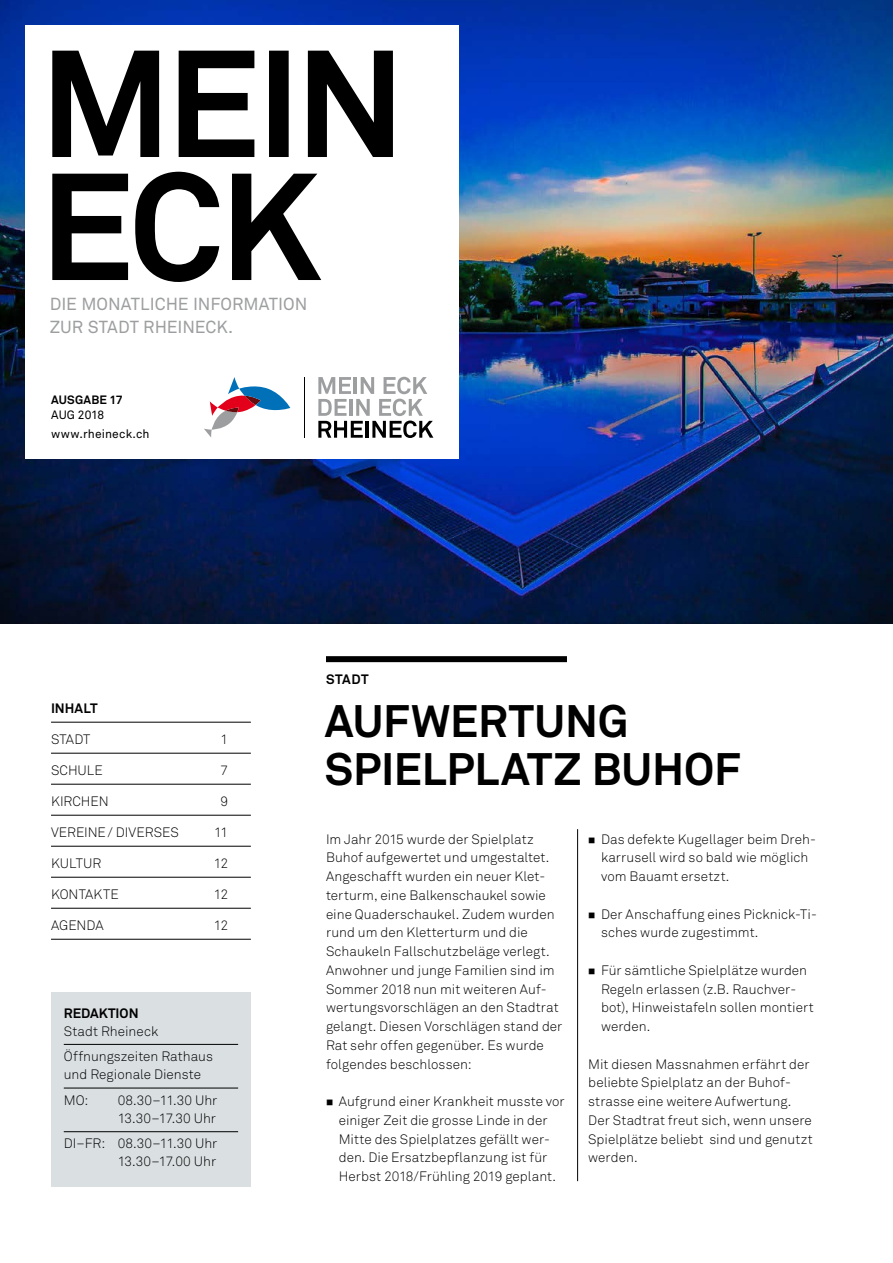
<style>
.page{position:relative;width:893px;height:1263px;background:#fff}
.page>*{position:absolute;margin:0;border:0;box-sizing:border-box;transform-origin:0 0}
.t1{font:700 45px/48px "Akkurat Pro";letter-spacing:-.005em;color:#000}
.t2{font:17.25px/22.5px "Akkurat Pro";color:#9c9e9f}
.t3{font:300 13.5px/18.8px "Akkurat Pro";letter-spacing:.005em;color:#000}
.t4{font:700 13.5px "Akkurat Pro";color:#000}
.t5{font:12px/19.2px "Akkurat Pro";letter-spacing:.015em;color:#000}
.t6{font:700 12px "Akkurat Pro";letter-spacing:.015em;color:#000}
</style>
<div class="page">
<img style="left:0;top:0;width:893px;height:624px">
<div style="left:51px;top:992px;width:200px;height:194px;background:#dadfe2"></div>
<hr style="left:64px;top:1044px;width:174px;height:1px;background:#000">
<hr style="left:64px;top:1088px;width:174px;height:1px;background:#000">
<hr style="left:64px;top:1131px;width:174px;height:1px;background:#000">
<div style="left:26px;top:26px;width:433px;height:433px;background:#fff"></div>
<svg style="left:52px;top:51px;width:341px;height:231px"></svg>
<hr style="left:304px;top:377px;width:1px;height:61px;background:#000">
<svg style="left:204px;top:377px;width:86px;height:60px"></svg>
<svg style="left:318px;top:377px;width:115px;height:61px"></svg>
<hr style="left:51px;top:722px;width:200px;height:1px;background:#000">
<hr style="left:51px;top:753px;width:200px;height:1px;background:#000">
<hr style="left:51px;top:784px;width:200px;height:1px;background:#000">
<hr style="left:51px;top:815px;width:200px;height:1px;background:#000">
<hr style="left:51px;top:846px;width:200px;height:1px;background:#000">
<hr style="left:51px;top:877px;width:200px;height:1px;background:#000">
<hr style="left:51px;top:908px;width:200px;height:1px;background:#000">
<hr style="left:51px;top:939px;width:200px;height:1px;background:#000">
<div style="left:326px;top:656px;width:241px;height:6px;background:#000"></div>
<hr style="left:577px;top:829px;width:1px;height:352px;background:#000">
<p class="t2" style="left:50px;top:294px;width:259px">DIE MONATLICHE INFORMATION<br>ZUR STADT RHEINECK.</p>
<p class="t6" style="left:51px;top:392px;width:73px">AUSGABE 17</p>
<p class="t5" style="left:51px;top:405px;width:100px">AUG 2018 www.rheineck.ch</p>
<p class="t4" style="left:51px;top:700px;width:48px">INHALT</p>
<p class="t3" style="left:51px;top:730px;width:41px">STADT</p>
<p class="t3" style="left:220px;top:730px;width:9px">1</p>
<p class="t3" style="left:51px;top:761px;width:53px">SCHULE</p>
<p class="t3" style="left:220px;top:761px;width:9px">7</p>
<p class="t3" style="left:51px;top:792px;width:59px">KIRCHEN</p>
<p class="t3" style="left:220px;top:792px;width:9px">9</p>
<p class="t3" style="left:51px;top:823px;width:129px">VEREINE/ DIVERSES</p>
<p class="t3" style="left:214px;top:823px;width:16px">11</p>
<p class="t3" style="left:51px;top:854px;width:52px">KULTUR</p>
<p class="t3" style="left:214px;top:854px;width:16px">12</p>
<p class="t3" style="left:51px;top:885px;width:69px">KONTAKTE</p>
<p class="t3" style="left:214px;top:885px;width:16px">12</p>
<p class="t3" style="left:51px;top:916px;width:54px">AGENDA</p>
<p class="t3" style="left:214px;top:916px;width:16px">12</p>
<p class="t4" style="left:64px;top:1004px;width:76px">REDAKTION</p>
<p class="t3" style="left:64px;top:1018px;width:151px;line-height:25.7px">Stadt Rheineck<br>Öffnungszeiten Rathaus</p>
<p class="t3" style="left:64px;top:1062px;width:139px;line-height:25.7px">und Regionale Dienste<br>MO:</p>
<p class="t3" style="left:118px;top:1091px;width:101px;line-height:18px">08.30–11.30 Uhr<br>13.30–17.30 Uhr</p>
<p class="t3" style="left:64px;top:1135px;width:155px;line-height:18px;text-align:right">DI–FR: 08.30–11.30 Uhr<br>13.30–17.00 Uhr</p>
<p class="t4" style="left:326px;top:671px;width:44px">STADT</p>
<h1 class="t1" style="left:325px;top:698px;width:417px">AUFWERTUNG<br>SPIELPLATZ BUHOF</h1>
<p class="t3" style="left:326px;top:830px;width:238px">Im Jahr 2015 wurde der Spielplatz Buhof aufgewertet und umgestaltet.<br>Angeschafft wurden ein neuer Klet&shy;terturm, eine Balkenschaukel sowie eine Quaderschaukel. Zudem wurden rund um den Kletterturm und die Schaukeln Fallschutzbeläge verlegt.<br>Anwohner und junge Familien sind im Sommer 2018 nun mit weiteren Auf&shy;wertungsvorschlägen an den Stadtrat gelangt. Diesen Vorschlägen stand der Rat sehr offen gegenüber. Es wurde folgendes beschlossen:</p>
<p class="t3" style="left:339px;top:1092px;width:228px">Aufgrund einer Krankheit musste vor einiger Zeit die grosse Linde in der Mitte des Spielplatzes gefällt wer&shy;den. Die Ersatzbepflanzung ist für Herbst 2018/Frühling 2019 geplant.</p>
<p class="t3" style="left:601px;top:830px;width:216px">Das defekte Kugellager beim Dreh&shy;karrusell wird so bald wie möglich vom Bauamt ersetzt.</p>
<p class="t3" style="left:601px;top:905px;width:217px">Der Anschaffung eines Picknick-Ti&shy;sches wurde zugestimmt.</p>
<p class="t3" style="left:601px;top:961px;width:214px">Für sämtliche Spielplätze wurden<br>Regeln erlassen (z.B. Rauchver&shy;bot), Hinweistafeln sollen montiert werden.</p>
<p class="t3" style="left:588px;top:1055px;width:226px">Mit diesen Massnahmen erfährt der beliebte Spielplatz an der Buhof&shy;strasse eine weitere Aufwertung.<br>Der Stadtrat freut sich, wenn unsere<br>Spielplätze beliebt sind und genutzt werden.</p>
</div>
